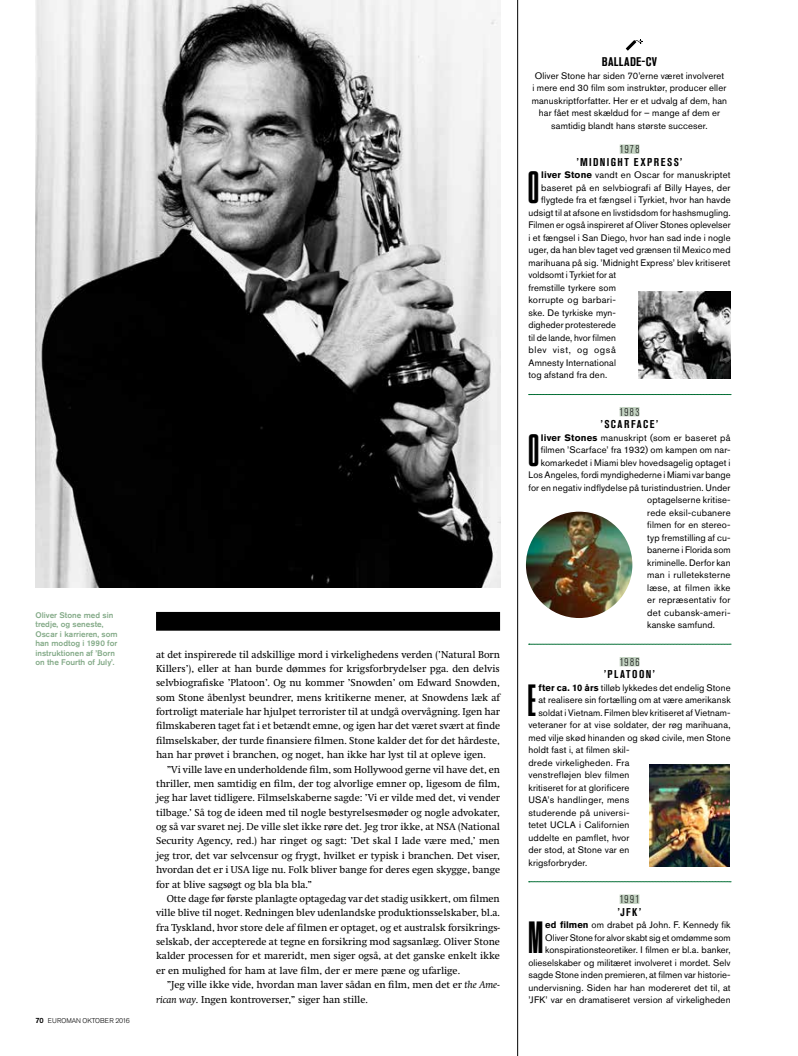
<style>
.page{position:relative;width:798px;height:1056px;background:#fff}
.page>*{position:absolute;margin:0;border:0;box-sizing:border-box;transform-origin:0 0}
.t1{font:700 45.12px "Tungsten Compressed";color:#000}
.t2{font:700 condensed 12.5px "Akzidenz Grotesk Pro";letter-spacing:.03em;color:#000}
.t3{font:700 condensed 11.25px "Akzidenz Grotesk Pro";letter-spacing:.13em;color:#000}
.t4{font:300 condensed 11.25px "Akzidenz Grotesk Pro";letter-spacing:.12em;color:#000}
.t5{font:10.25px/14.4px "Swift Neue LT Pro";color:#000;text-align:justify}
.t6{font:9.38px/12.5px "Akzidenz Grotesk Pro";letter-spacing:.015em;color:#000;text-align:right}
.t7{font:9.38px "Akzidenz Grotesk Pro";letter-spacing:.065em;color:#000}
.t8{font:500 8.12px/9.4px "Akzidenz Grotesk Pro";color:#84aa88}
.t9{font:300 6.88px "Akzidenz Grotesk Pro";color:#000}
.s1{font-weight:500;font-size:7.5px}
.s2{font-style:italic}
.s3{font-weight:700}
</style>
<div class="page">
<div style="left:156px;top:612px;width:344px;height:19px;background:#000"></div>
<img style="left:35px;top:0;width:465px;height:587px">
<svg style="left:517px;top:0;width:215px;height:1056px"></svg>
<p class="t8" style="left:35px;top:610px;width:84px">Oliver Stone med sin tredje, og seneste,<br>Oscar i karrieren, som han modtog i 1990 for instruktionen af ’Born on the Fourth of July’.</p>
<p class="t9" style="left:35px;top:1016px;width:96px"><span class="s1">70</span> EUROMAN OKTOBER 2016</p>
<p class="t5" style="left:156px;top:647px;width:345px">at det inspirerede til adskillige mord i virkelighedens verden (’Natural Born Killers’), eller at han burde dømmes for krigsforbrydelser pga. den delvis selvbiografiske ’Platoon’. Og nu kommer ’Snowden’ om Edward Snowden, som Stone åbenlyst beundrer, mens kritikerne mener, at Snowdens læk af fortroligt materiale har hjulpet terrorister til at undgå overvågning. Igen har filmskaberen taget fat i et betændt emne, og igen har det været svært at finde filmselskaber, der turde finansiere filmen. Stone kalder det for det hårdeste, han har prøvet i branchen, og noget, han ikke har lyst til at opleve igen.</p>
<p class="t5" style="left:156px;top:762px;width:345px;text-indent:11px">”Vi ville lave en underholdende film, som Hollywood gerne vil have det, en thriller, men samtidig en film, der tog alvorlige emner op, ligesom de film, jeg har lavet tidligere. Filmselskaberne sagde: ’Vi er vilde med det, vi vender tilbage.’ Så tog de ideen med til nogle bestyrelsesmøder og nogle advokater, og så var svaret nej. De ville slet ikke røre det. Jeg tror ikke, at NSA (National Security Agency, red.) har ringet og sagt: ’Det skal I lade være med,’ men jeg tror, det var selvcensur og frygt, hvilket er typisk i branchen. Det viser, hvordan det er i USA lige nu. Folk bliver bange for deres egen skygge, bange for at blive sagsøgt og bla bla bla.”</p>
<p class="t5" style="left:156px;top:891px;width:345px;text-indent:11px">Otte dage før første planlagte optagedag var det stadig usikkert, om filmen ville blive til noget. Redningen blev udenlandske produktionsselskaber, bl.a. fra Tyskland, hvor store dele af filmen er optaget, og et australsk forsikrings&shy;selskab, der accepterede at tegne en forsikring mod sagsanlæg. Oliver Stone kalder processen for et mareridt, men siger også, at det ganske enkelt ikke er en mulighed for ham at lave film, der er mere pæne og ufarlige.</p>
<p class="t5" style="left:156px;top:977px;width:345px;text-indent:11px">”Jeg ville ikke vide, hvordan man laver sådan en film, men det er <span class="s2">the Ame&shy;rican way</span>. Ingen kontroverser,” siger han stille.</p>
<h2 class="t2" style="left:601px;top:54px;width:57px">BALLADE-CV</h2>
<p class="t6" style="left:531px;top:69px;width:197px;text-align:center">Oliver Stone har siden 70’erne været involveret<br>i mere end 30 film som instruktør, producer eller manuskriptforfatter. Her er et udvalg af dem, han har fået mest skældud for – mange af dem er samtidig blandt hans største succeser.</p>
<p class="t4" style="left:619px;top:142px;width:21px">1978</p>
<p class="t3" style="left:576px;top:154px;width:107px">’MIDNIGHT EXPRESS’</p>
<h1 class="t1" style="left:528px;top:167px;width:12px">O</h1>
<p class="t6" style="left:541px;top:169px;width:191px"><span class="s3">liver Stone</span> vandt en Oscar for manuskriptet</p>
<p class="t6" style="left:541px;top:181px;width:191px">baseret på en selvbiografi af Billy Hayes, der</p>
<p class="t6" style="left:541px;top:194px;width:191px">flygtede fra et fængsel i Tyrkiet, hvor han havde</p>
<p class="t6" style="left:528px;top:206px;width:203px">udsigt til at afsone en livstidsdom for hashsmugling.</p>
<p class="t6" style="left:528px;top:219px;width:204px">Filmen er også inspireret af Oliver Stones oplevelser</p>
<p class="t6" style="left:528px;top:231px;width:203px">i et fængsel i San Diego, hvor han sad inde i nogle</p>
<p class="t6" style="left:528px;top:244px;width:203px">uger, da han blev taget ved grænsen til Mexico med</p>
<p class="t6" style="left:528px;top:256px;width:203px">marihuana på sig. ’Midnight Express’ blev kritiseret</p>
<p class="t6" style="left:528px;top:269px;width:89px">voldsomt i Tyrkiet for at</p>
<p class="t6" style="left:528px;top:281px;width:89px">fremstille tyrkere som</p>
<p class="t6" style="left:528px;top:294px;width:89px">korrupte og barbari-</p>
<p class="t6" style="left:528px;top:306px;width:89px">ske. De tyrkiske myn-</p>
<p class="t6" style="left:528px;top:319px;width:89px">digheder protesterede</p>
<p class="t6" style="left:528px;top:331px;width:89px">til de lande, hvor filmen</p>
<p class="t7" style="left:528px;top:344px;width:89px">blev vist, og også</p>
<p class="t6" style="left:528px;top:356px;width:89px">Amnesty International</p>
<p class="t6" style="left:528px;top:369px;width:80px">tog afstand fra den.</p>
<p class="t4" style="left:619px;top:404px;width:21px">1983</p>
<p class="t3" style="left:600px;top:417px;width:59px">’SCARFACE’</p>
<h1 class="t1" style="left:528px;top:429px;width:12px">O</h1>
<p class="t6" style="left:540px;top:431px;width:191px"><span class="s3">liver Stones</span> manuskript (som er baseret på</p>
<p class="t6" style="left:540px;top:444px;width:191px">filmen ’Scarface’ fra 1932) om kampen om nar-</p>
<p class="t6" style="left:540px;top:456px;width:191px">komarkedet i Miami blev hovedsagelig optaget i</p>
<p class="t6" style="left:528px;top:469px;width:203px">Los Angeles, fordi myndighederne i Miami var bange</p>
<p class="t6" style="left:528px;top:481px;width:203px">for en negativ indflydelse på turistindustrien. Under</p>
<p class="t6" style="left:647px;top:494px;width:85px">optagelserne kritise-</p>
<p class="t6" style="left:647px;top:506px;width:85px">rede eksil-cubanere</p>
<p class="t6" style="left:647px;top:519px;width:85px">filmen for en stereo-</p>
<p class="t6" style="left:647px;top:531px;width:85px">typ fremstilling af cu-</p>
<p class="t6" style="left:647px;top:544px;width:85px">banerne i Florida som</p>
<p class="t6" style="left:647px;top:556px;width:85px">kriminelle. Derfor kan</p>
<p class="t6" style="left:647px;top:569px;width:85px">man i rulleteksterne</p>
<p class="t6" style="left:647px;top:581px;width:85px">læse, at filmen ikke</p>
<p class="t6" style="left:647px;top:594px;width:85px">er repræsentativ for</p>
<p class="t6" style="left:647px;top:606px;width:85px">det cubansk-ameri-</p>
<p class="t6" style="left:647px;top:619px;width:69px">kanske samfund.</p>
<p class="t4" style="left:619px;top:654px;width:21px">1986</p>
<p class="t3" style="left:604px;top:667px;width:52px">’PLATOON’</p>
<h1 class="t1" style="left:527px;top:679px;width:10px">E</h1>
<p class="t6" style="left:538px;top:681px;width:194px"><span class="s3">fter ca. 10 års</span> tilløb lykkedes det endelig Stone</p>
<p class="t6" style="left:538px;top:694px;width:194px">at realisere sin fortælling om at være amerikansk</p>
<p class="t6" style="left:538px;top:706px;width:194px">soldat i Vietnam. Filmen blev kritiseret af Vietnam-</p>
<p class="t6" style="left:528px;top:719px;width:203px">veteraner for at vise soldater, der røg marihuana,</p>
<p class="t6" style="left:528px;top:731px;width:203px">med vilje skød hinanden og skød civile, men Stone</p>
<p class="t6" style="left:528px;top:744px;width:102px">holdt fast i, at filmen skil-</p>
<p class="t6" style="left:528px;top:756px;width:102px">drede virkeligheden. Fra</p>
<p class="t6" style="left:528px;top:769px;width:102px">venstrefløjen blev filmen</p>
<p class="t6" style="left:528px;top:781px;width:102px">kritiseret for at glorificere</p>
<p class="t6" style="left:528px;top:794px;width:102px">USA’s handlinger, mens</p>
<p class="t6" style="left:528px;top:806px;width:102px">studerende på universi-</p>
<p class="t6" style="left:528px;top:819px;width:102px">tetet UCLA i Californien</p>
<p class="t6" style="left:528px;top:831px;width:102px">uddelte en pamflet, hvor</p>
<p class="t6" style="left:528px;top:844px;width:102px">der stod, at Stone var en</p>
<p class="t6" style="left:528px;top:856px;width:60px">krigsforbryder.</p>
<p class="t4" style="left:619px;top:892px;width:21px">1991</p>
<p class="t3" style="left:617px;top:904px;width:25px">’JFK’</p>
<h1 class="t1" style="left:528px;top:917px;width:16px">M</h1>
<p class="t6" style="left:528px;top:919px;width:203px"><span class="s3">ed filmen</span> om drabet på John. F. Kennedy fik Oliver Stone for alvor skabt sig et omdømme som konspirationsteoretiker. I filmen er bl.a. banker, olieselskaber og militæret involveret i mordet. Selv sagde Stone inden premieren, at filmen var historie&shy;undervisning. Siden har han modereret det til, at ’JFK’ var en dramatiseret version af virkeligheden</p>
</div>
